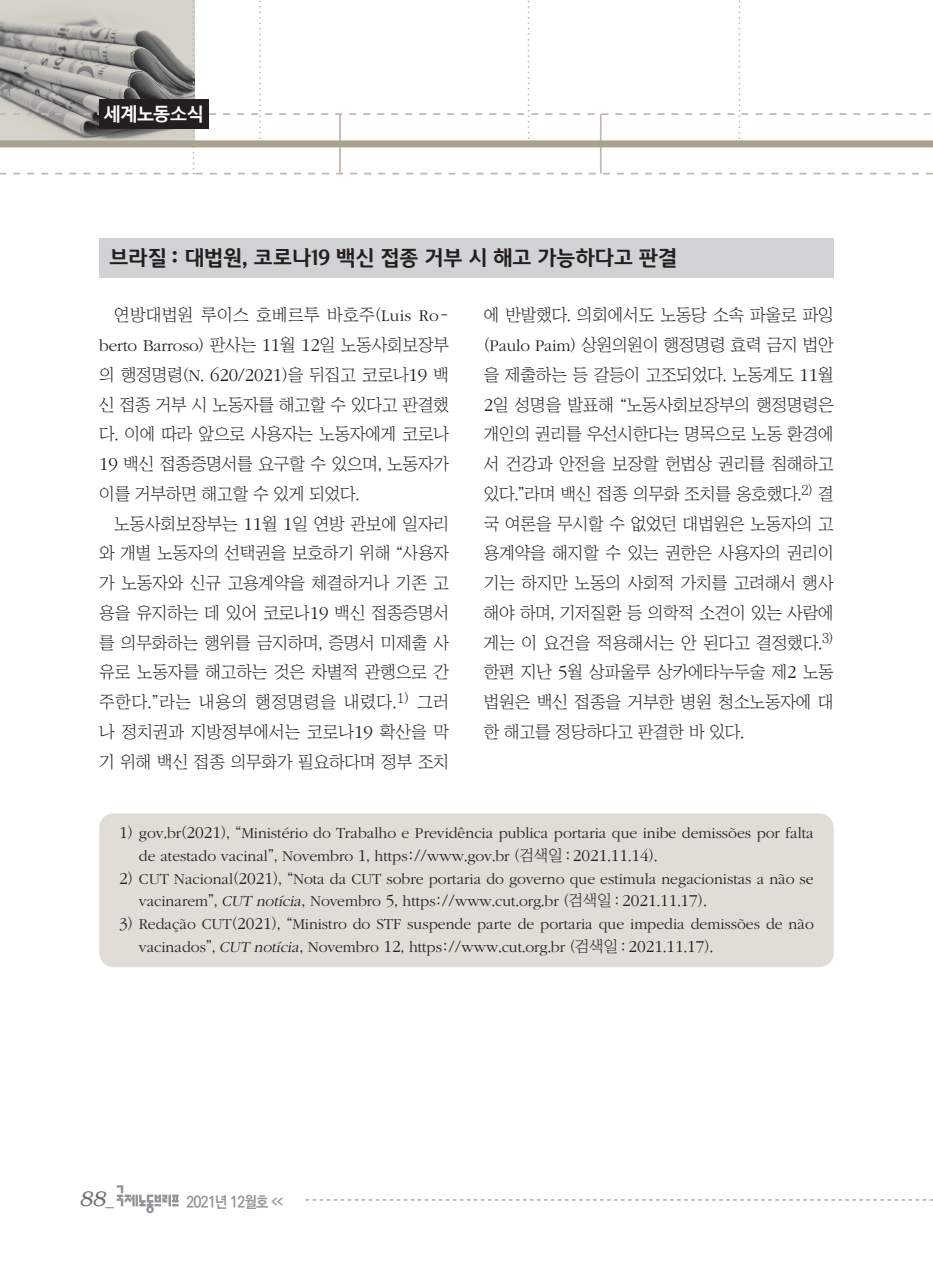
<style>
.page{position:relative;width:933px;height:1275px;background:#fff}
.page>*{position:absolute;margin:0;border:0;box-sizing:border-box;transform-origin:0 0}
.노사정__제목{font:700 21px "Auction Gothic";letter-spacing:-.02em;color:#231f20}
.t1{font:italic 300 21px "Bookman";color:#6c6d70}
.t2{font:700 18.38px "Malgun Gothic";letter-spacing:-.09em;color:#fff}
.노사정__본문{font:17.15px/29.8px "Chosunilbo NM";letter-spacing:-.01em;color:#231f20;text-align:justify}
.각주{font:300 15.75px/22.8px "ITC Garamond Std";color:#231f20}
.t3{font:700 15.75px "Ko Pub Dotum";letter-spacing:-.055em;color:#939598;scale:.9 1}
.s1{font-family:"ITC Garamond Std";font-weight:300}
.s2{font-family:"ITC Garamond Std";font-weight:300;font-size:18.9px}
.s3{font-size:17.32px}
.s4{font-family:"Chosunilbo NM";font-weight:400}
.s5{font-style:italic}
.s6{font-family:"Helvetica";font-weight:400;font-style:normal;font-size:17.5px}
.s7{font-size:7.88px}
</style>
<div class="page">
<svg style="left:306px;top:1199px;width:627px;height:1px"></svg>
<svg style="left:0;top:0;width:933px;height:174px"></svg>
<div style="left:0;top:140px;width:933px;height:7px;background:#aaa291"></div>
<svg style="left:117px;top:1185px;width:62px;height:28px"></svg>
<div style="left:99px;top:99px;width:109px;height:30px;background:#231f20"></div>
<div style="left:99px;top:813px;width:734px;height:154px;background:#e1dcd5;border-radius:15px"></div>
<div style="left:99px;top:238px;width:734px;height:40px;background:#d1d2d4"></div>
<p class="t2" style="left:103px;top:104px;width:103px">세계노동소식</p>
<p class="노사정__제목" style="left:109px;top:247px;width:569px">브라질 : 대법원, 코로나19 백신 접종 거부 시 해고 가능하다고 판결</p>
<p class="노사정__본문" style="left:99px;top:300px;width:351px;text-indent:15px">연방대법원 루이스 호베르투 바호주(<span class="s1">Luis Ro&shy;berto Barroso</span>) 판사는 <span class="s2">11</span>월 <span class="s2">12</span>일 노동사회보장부 의 행정명령(<span class="s1">N</span>. <span class="s2">620</span>/<span class="s2">2021</span>)을 뒤집고 코로나<span class="s2">19</span> 백 신 접종 거부 시 노동자를 해고할 수 있다고 판결했 다. 이에 따라 앞으로 사용자는 노동자에게 코로나 <span class="s2">19</span> 백신 접종증명서를 요구할 수 있으며, 노동자가 이를 거부하면 해고할 수 있게 되었다.</p>
<p class="노사정__본문" style="left:99px;top:508px;width:351px;text-indent:15px">노동사회보장부는 <span class="s2">11</span>월 <span class="s2">1</span>일 연방 관보에 일자리 와 개별 노동자의 선택권을 보호하기 위해 “사용자 가 노동자와 신규 고용계약을 체결하거나 기존 고 용을 유지하는 데 있어 코로나<span class="s2">19</span> 백신 접종증명서 를 의무화하는 행위를 금지하며, 증명서 미제출 사 유로 노동자를 해고하는 것은 차별적 관행으로 간 주한다.”라는 내용의 행정명령을 내렸다.<sup>1)</sup> 그러 나 정치권과 지방정부에서는 코로나<span class="s2">19</span> 확산을 막 기 위해 백신 접종 의무화가 필요하다며 정부 조치</p>
<p class="노사정__본문" style="left:484px;top:300px;width:351px">에 반발했다. 의회에서도 노동당 소속 파울로 파잉 (<span class="s1">Paulo Paim</span>) 상원의원이 행정명령 효력 금지 법안 을 제출하는 등 갈등이 고조되었다. 노동계도 <span class="s2">11</span>월 <span class="s2">2</span>일 성명을 발표해 “노동사회보장부의 행정명령은 개인의 권리를 우선시한다는 명목으로 노동 환경에 서 건강과 안전을 보장할 헌법상 권리를 침해하고 있다.”라며 백신 접종 의무화 조치를 옹호했다.<sup>2)</sup> 결 국 여론을 무시할 수 없었던 대법원은 노동자의 고 용계약을 해지할 수 있는 권한은 사용자의 권리이 기는 하지만 노동의 사회적 가치를 고려해서 행사 해야 하며, 기저질환 등 의학적 소견이 있는 사람에 게는 이 요건을 적용해서는 안 된다고 결정했다.<sup>3) </sup>한편 지난 <span class="s2">5</span>월 상파울루 상카에타누두술 제<span class="s2">2</span> 노동 법원은 백신 접종을 거부한 병원 청소노동자에 대 한 해고를 정당하다고 판결한 바 있다.</p>
<p class="각주" style="left:139px;top:822px;width:676px;text-indent:-20px"><span class="s3">1</span><span class="s4">)</span> gov<span class="s4">.</span>br<span class="s4">(</span><span class="s3">2021</span><span class="s4">), “</span>Ministério do Trabalho e Previdência publica portaria que inibe demissões por falta de atestado vacinal<span class="s4">”,</span> Novembro <span class="s3">1</span><span class="s4">,</span> https<span class="s4">://</span>www<span class="s4">.</span>gov<span class="s4">.</span>br <span class="s4">(검색일 :</span> <span class="s3">2021</span><span class="s4">.</span><span class="s3">11</span><span class="s4">.</span><span class="s3">14</span><span class="s4">).</span></p>
<p class="각주" style="left:139px;top:867px;width:676px;text-indent:-20px"><span class="s3">2</span><span class="s4">)</span> CUT Nacional<span class="s4">(</span><span class="s3">2021</span><span class="s4">), “</span>Nota da CUT sobre portaria do governo que estimula negacionistas a não se vacinarem<span class="s4">”,</span> <span class="s5">CUTnotícia</span><span class="s4">,</span> Novembro <span class="s3">5</span><span class="s4">,</span> https<span class="s4">://</span>www<span class="s4">.</span>cut<span class="s4">.</span>org<span class="s4">.</span>br <span class="s4">(검색일 :</span> <span class="s3">2021</span><span class="s4">.</span><span class="s3">11</span><span class="s4">.</span><span class="s3">17</span><span class="s4">).</span></p>
<p class="각주" style="left:139px;top:913px;width:676px;text-indent:-20px"><span class="s3">3</span><span class="s4">)</span> Redação CUT<span class="s4">(</span><span class="s3">2021</span><span class="s4">), “</span>Ministro do STF suspende parte de portaria que impedia demissões de não vacinados<span class="s4">”,</span> <span class="s5">CUTnotícia</span><span class="s4">,</span> Novembro <span class="s3">12</span><span class="s4">,</span> https<span class="s4">://</span>www<span class="s4">.</span>cut<span class="s4">.</span>org<span class="s4">.</span>br <span class="s4">(검색일 :</span> <span class="s3">2021</span><span class="s4">.</span><span class="s3">11</span><span class="s4">.</span><span class="s3">17</span><span class="s4">).</span></p>
<p class="t1" style="left:79px;top:1187px;width:36px">88<span class="s6">_</span></p>
<p class="t3" style="left:186px;top:1194px;width:109px">2021년 12월호 <span class="s7">&lt;&lt;</span></p>
</div>
